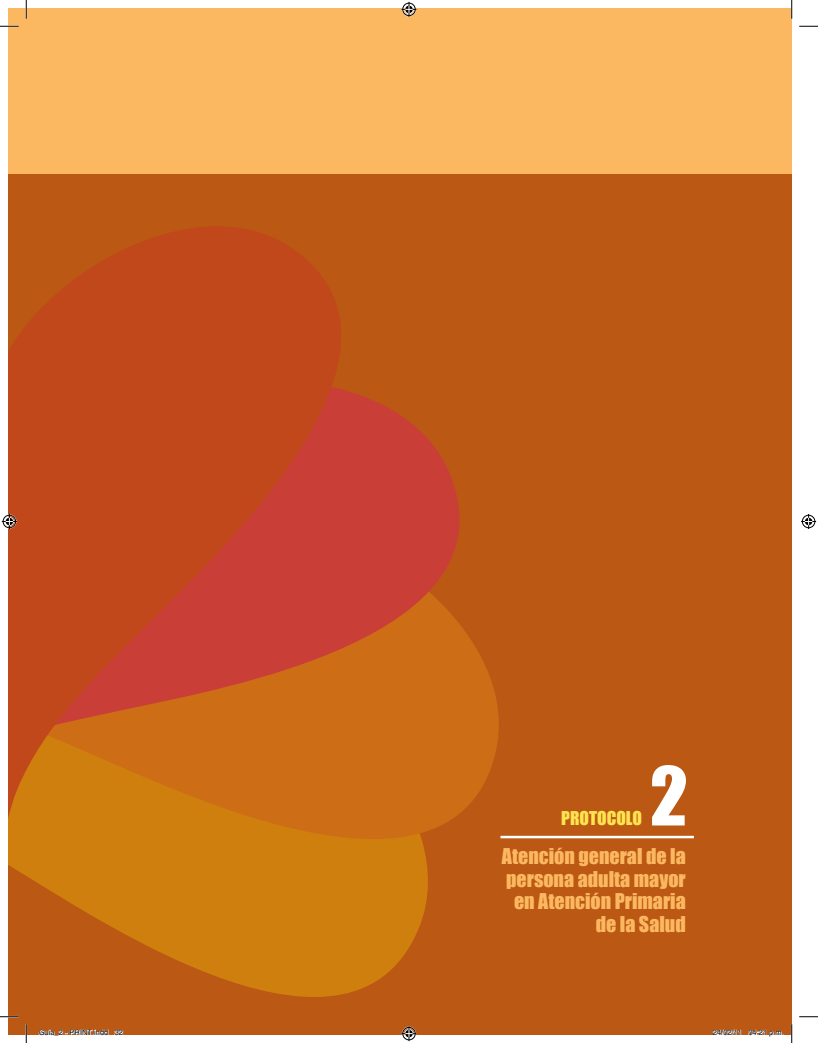
<style>
.page{position:relative;width:818px;height:1043px;background:#fff}
.page>*{position:absolute;margin:0;border:0;box-sizing:border-box;transform-origin:0 0}
.t1{font:75px "Impact";color:#fff}
.t2{font:20px/22.5px "Impact";color:#fcb861;text-align:right}
.t3{font:17.5px "Impact";color:#ffe34f}
.t4{font:7.5px "Helvetica";color:#000}
</style>
<div class="page">
<div style="left:9px;top:9px;width:782px;height:165px;background:#fcb861"></div>
<div style="left:9px;top:174px;width:782px;height:860px;background:#bb5814"></div>
<svg style="left:9px;top:923px;width:412px;height:111px"></svg>
<svg style="left:9px;top:817px;width:515px;height:106px;fill:#cf7f0e"></svg>
<svg style="left:436px;top:449px;width:63px;height:368px"></svg>
<svg style="left:9px;top:226px;width:427px;height:623px"></svg>
<hr style="left:500px;top:835px;width:193px;height:3px;background:#fff">
<svg style="left:0;top:25px;width:19px;height:2px"></svg>
<svg style="left:799px;top:25px;width:19px;height:2px"></svg>
<svg style="left:0;top:1015px;width:19px;height:2px"></svg>
<svg style="left:799px;top:1016px;width:19px;height:1px"></svg>
<svg style="left:25px;top:0;width:2px;height:19px"></svg>
<svg style="left:25px;top:1024px;width:2px;height:18px"></svg>
<svg style="left:790px;top:0;width:2px;height:19px"></svg>
<svg style="left:790px;top:1024px;width:2px;height:18px"></svg>
<svg style="left:401px;top:2px;width:15px;height:15px"></svg>
<svg style="left:401px;top:1026px;width:15px;height:15px"></svg>
<svg style="left:2px;top:514px;width:15px;height:15px"></svg>
<svg style="left:801px;top:514px;width:15px;height:15px"></svg>
<svg style="left:39px;top:1029px;width:69px;height:6px"></svg>
<svg style="left:114px;top:1029px;width:9px;height:6px"></svg>
<svg style="left:712px;top:1029px;width:29px;height:6px"></svg>
<svg style="left:748px;top:1029px;width:35px;height:6px"></svg>
<p class="t3" style="left:561px;top:804px;width:82px">Protocolo</p>
<h1 class="t1" style="left:650px;top:737px;width:39px">2</h1>
<p class="t2" style="left:502px;top:844px;width:185px">Atención general de la persona adulta mayor en Atención Primaria de la Salud</p>
<p class="t4" style="left:39px;top:1027px;width:86px">Guia_2 - PRINT.indd 32</p>
<p class="t4" style="left:712px;top:1027px;width:72px">24/02/11 04:21 p.m.</p>
</div>
